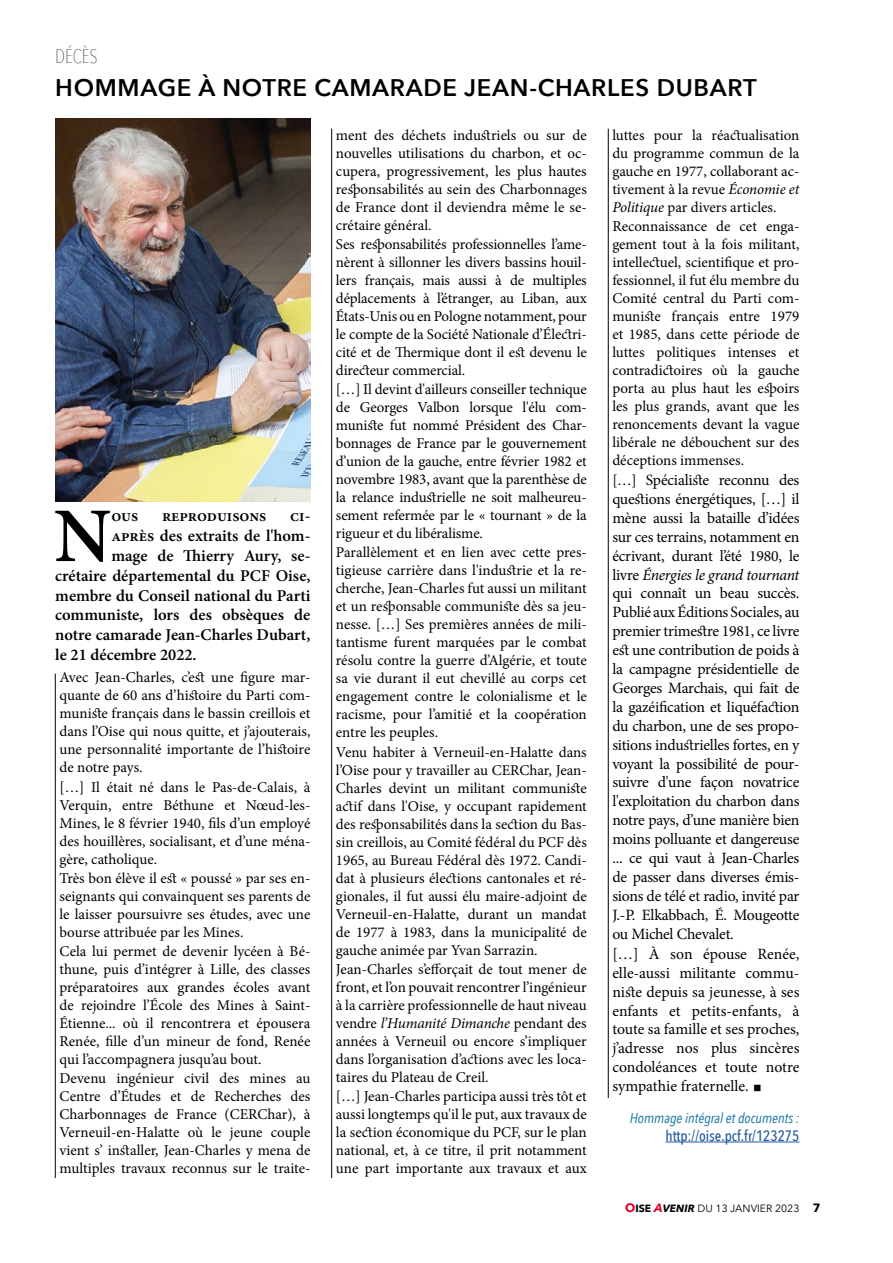
<style>
.page{position:relative;width:893px;height:1263px;background:#fff}
.page>*{position:absolute;margin:0;border:0;box-sizing:border-box;transform-origin:0 0}
.t1{font:600 77.4px "Minion Pro";color:#000}
.t2{font:600 24px "Avenir Next";letter-spacing:.03em;color:#000}
.t3{font:200 19.5px "Avenir Next Condensed";color:#000}
.t4{font:600 16.5px "Minion Pro";color:#000}
.t5{font:15.75px/18.9px "Minion Pro";letter-spacing:-.015em;color:#000}
.t6{font:15px/18.1px "Minion Pro";color:#000}
.t7{font:500 15px "Avenir Next Condensed";color:#22599b}
.t8{font:italic 14.25px "Avenir Next Condensed";color:#0b6ea1}
.t9{font:10.5px "Avenir Next";color:#000}
.s1{font-style:italic}
.s2{font-size:15px}
.s3{font-weight:700;font-size:12px;color:#e40028}
.s4{font-weight:700}
.s5{font-weight:700;font-style:italic;font-size:12px;color:#e8002a}
.s6{font-weight:700;font-style:italic}
.s7{font-weight:700;font-size:12px}
</style>
<div class="page">
<img style="left:55px;top:118px;width:255px;height:384px">
<hr style="left:665px;top:1141px;width:134px;height:1px;background:#22599b">
<hr style="left:55px;top:674px;width:1px;height:504px;background:#000">
<hr style="left:331px;top:129px;width:1px;height:1049px;background:#000">
<hr style="left:608px;top:129px;width:1px;height:969px;background:#000">
<h3 class="t3" style="left:55px;top:45px;width:44px">DÉCÈS</h3>
<h2 class="t2" style="left:55px;top:67px;width:703px">HOMMAGE À NOTRE CAMARADE JEAN-CHARLES DUBART</h2>
<h1 class="t1" style="left:54px;top:483px;width:59px">N</h1>
<p class="t4" style="left:111px;top:505px;width:28px">ous</p>
<p class="t4" style="left:162px;top:505px;width:106px">reproduisons</p>
<p class="t4" style="left:290px;top:505px;width:22px">ci-</p>
<p class="t4" style="left:111px;top:525px;width:201px">après des extraits de l'hom-</p>
<p class="t4" style="left:111px;top:544px;width:201px">mage de Thierry Aury, se-</p>
<p class="t4" style="left:55px;top:564px;width:257px">crétaire départemental du PCF Oise,</p>
<p class="t4" style="left:55px;top:584px;width:257px">membre du Conseil national du Parti</p>
<p class="t4" style="left:55px;top:604px;width:257px">communiste, lors des obsèques de</p>
<p class="t4" style="left:55px;top:624px;width:257px">notre camarade Jean-Charles Dubart,</p>
<p class="t4" style="left:55px;top:643px;width:143px">le 21 décembre 2022.</p>
<p class="t6" style="left:60px;top:668px;width:252px">Avec Jean-Charles, c’est une figure mar&shy;quante de 60 ans d’histoire du Parti com&shy;muniste français dans le bassin creillois et dans l’Oise qui nous quitte, et j’ajouterais, une personnalité importante de l’histoire de notre pays.<br>[…] Il était né dans le Pas-de-Calais, à Verquin, entre Béthune et Nœud-les-Mines, le 8 février 1940, fils d’un employé des houillères, socialisant, et d’une ména&shy;gère, catholique.<br>Très bon élève il est « poussé » par ses en&shy;seignants qui convainquent ses parents de le laisser poursuivre ses études, avec une bourse attribuée par les Mines.<br>Cela lui permet de devenir lycéen à Bé&shy;thune, puis d’intégrer à Lille, des classes préparatoires aux grandes écoles avant de rejoindre l’École des Mines à Saint-Étienne... où il rencontrera et épousera Renée, fille d’un mineur de fond, Renée qui l’accompagnera jusqu’au bout.<br>Devenu ingénieur civil des mines au Centre d’Études et de Recherches des Charbonnages de France (CERChar), à Verneuil-en-Halatte où le jeune couple vient s’ installer, Jean-Charles y mena de multiples travaux reconnus sur le traite-</p>
<p class="t6" style="left:336px;top:126px;width:252px">ment des déchets industriels ou sur de nouvelles utilisations du charbon, et oc&shy;cupera, progressivement, les plus hautes responsabilités au sein des Charbonnages de France dont il deviendra même le se&shy;crétaire général.<br>Ses responsabilités professionnelles l’ame&shy;nèrent à sillonner les divers bassins houil&shy;lers français, mais aussi à de multiples déplacements à l’étranger, au Liban, aux États-Unis ou en Pologne notamment, pour le compte de la Société Nationale d’Électri&shy;cité et de Thermique dont il est devenu le directeur commercial.<br>[…] Il devint d'ailleurs conseiller technique de Georges Valbon lorsque l'élu com&shy;muniste fut nommé Président des Char&shy;bonnages de France par le gouvernement d’union de la gauche, entre février 1982 et novembre 1983, avant que la parenthèse de la relance industrielle ne soit malheureu&shy;sement refermée par le « tournant » de la rigueur et du libéralisme.<br>Parallèlement et en lien avec cette pres&shy;tigieuse carrière dans l'industrie et la re&shy;cherche, Jean-Charles fut aussi un militant et un responsable communiste dès sa jeu&shy;nesse. […] Ses premières années de mili&shy;tantisme furent marquées par le combat résolu contre la guerre d’Algérie, et toute sa vie durant il eut chevillé au corps cet engagement contre le colonialisme et le racisme, pour l’amitié et la coopération entre les peuples.<br>Venu habiter à Verneuil-en-Halatte dans l’Oise pour y travailler au CERChar, Jean-Charles devint un militant communiste actif dans l'Oise, y occupant rapidement des responsabilités dans la section du Bas&shy;sin creillois, au Comité fédéral du PCF dès 1965, au Bureau Fédéral dès 1972. Candi&shy;dat à plusieurs élections cantonales et ré&shy;gionales, il fut aussi élu maire-adjoint de Verneuil-en-Halatte, durant un mandat de 1977 à 1983, dans la municipalité de gauche animée par Yvan Sarrazin.<br>Jean-Charles s’efforçait de tout mener de front, et l’on pouvait rencontrer l’ingénieur à la carrière professionnelle de haut niveau vendre <span class="s1">l’Humanité Dimanche</span> pendant des années à Verneuil ou encore s’impliquer dans l’organisation d’actions avec les loca&shy;taires du Plateau de Creil.<br>[…] Jean-Charles participa aussi très tôt et aussi longtemps qu'il le put, aux travaux de la section économique du PCF, sur le plan national, et, à ce titre, il prit notamment une part importante aux travaux et aux</p>
<p class="t6" style="left:612px;top:126px;width:189px">luttes pour la réactualisation du programme commun de la gauche en 1977, collaborant ac&shy;tivement à la revue <span class="s1">Économie et<br>Politique</span> par divers articles.<br>Reconnaissance de cet enga&shy;gement tout à la fois militant, intellectuel, scientifique et pro&shy;fessionnel, il fut élu membre du<br>Comité central du Parti com&shy;muniste français entre 1979 et 1985, dans cette période de luttes politiques intenses et contradictoires où la gauche porta au plus haut les espoirs les plus grands, avant que les renoncements devant la vague libérale ne débouchent sur des déceptions immenses.</p>
<p class="t5" style="left:612px;top:471px;width:189px"><span class="s2">[…]</span> Spécialiste reconnu des questions énergétiques, […] il mène aussi la bataille d’idées sur ces terrains, notamment en écrivant, durant l’été 1980, le livre <span class="s1">Énergies le grand tournant </span>qui connaît un beau succès.<br>Publié aux Éditions Sociales, au premier trimestre 1981, ce livre est une contribution de poids à la campagne présidentielle de<br>Georges Marchais, qui fait de la gazéification et liquéfaction du charbon, une de ses propo&shy;sitions industrielles fortes, en y voyant la possibilité de pour&shy;suivre d'une façon novatrice l'exploitation du charbon dans notre pays, d’une manière bien moins polluante et dangereuse ... ce qui vaut à Jean-Charles de passer dans diverses émis&shy;sions de télé et radio, invité par<br>J.-P. Elkabbach, É. Mougeotte ou Michel Chevalet.<br>[…] À son épouse Renée, elle-aussi militante commu&shy;niste depuis sa jeunesse, à ses enfants et petits-enfants, à toute sa famille et ses proches, j’adresse nos plus sincères condoléances et toute notre sympathie fraternelle. ◼</p>
<p class="t8" style="left:630px;top:1109px;width:171px">Hommage intégral et documents :</p>
<p class="t7" style="left:665px;top:1126px;width:135px">http://oise.pcf.fr/123275</p>
<p class="t9" style="left:625px;top:1200px;width:197px"><span class="s3">O</span><span class="s4">ISE</span> <span class="s5">A</span><span class="s6">VENIR</span> DU 13 JANVIER 2023 <span class="s7">7</span></p>
</div>
